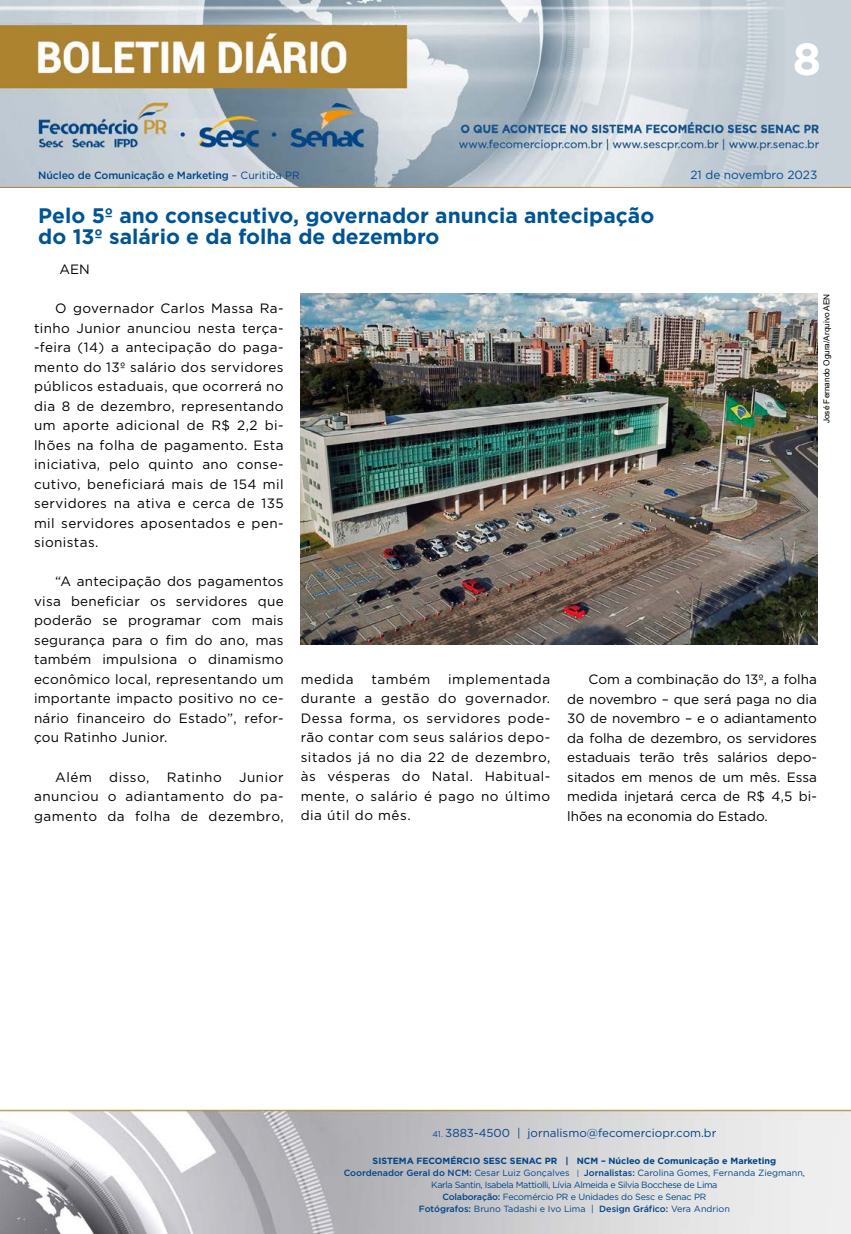
<style>
.page{position:relative;width:851px;height:1234px;background:#fff}
.page>*{position:absolute;margin:0;border:0;box-sizing:border-box;transform-origin:0 0}
.t1{font:700 45px "Gotham";color:#fff}
.t2{font:700 21px/21px "Gotham";color:#005493}
.t3{font:13.5px/19.5px "Gotham";letter-spacing:.03em;color:#000;text-align:justify}
.t4{font:11.85px "Gotham";color:#004a93}
.t5{font:11.55px "Gotham";color:#004587}
.t6{font:500 10.5px "Gotham";letter-spacing:-.01em;color:#004587}
.t7{font:9px/12px "Gotham";letter-spacing:-.02em;color:#004587;text-align:center}
.t8{font:8.25px "Arial";color:#000}
.s1{font-weight:400}
.s2{font-size:8.25px}
.s3{font-weight:700}
.s4{font-weight:500}
.s5{font-size:7.65px}
</style>
<div class="page">
<img style="left:0;top:0;width:850px;height:188px">
<img style="left:0;top:1109px;width:850px;height:124px">
<img style="left:300px;top:294px;width:517px;height:350px">
<h1 class="t1" style="left:792px;top:29px;width:30px">8</h1>
<p class="t6" style="left:38px;top:168px;width:263px">Núcleo de Comunicação e Marketing <span class="s1">– Curitiba PR</span></p>
<p class="t4" style="left:690px;top:167px;width:128px">21 de novembro 2023</p>
<h2 class="t2" style="left:38px;top:205px;width:617px">Pelo 5º ano consecutivo, governador anuncia antecipação do 13º salário e da folha de dezembro</h2>
<p class="t3" style="left:60px;top:259px;width:32px">AEN</p>
<p class="t3" style="left:34px;top:298px;width:251px;text-indent:21px">O governador Carlos Massa Ra&shy;tinho Junior anunciou nesta terça--feira (14) a antecipação do paga&shy;mento do 13º salário dos servidores públicos estaduais, que ocorrerá no dia 8 de dezembro, representando um aporte adicional de R$ 2,2 bi&shy;lhões na folha de pagamento. Esta iniciativa, pelo quinto ano conse&shy;cutivo, beneficiará mais de 154 mil servidores na ativa e cerca de 135 mil servidores aposentados e pen&shy;sionistas.</p>
<p class="t3" style="left:34px;top:571px;width:251px;text-indent:21px">“A antecipação dos pagamentos visa beneficiar os servidores que poderão se programar com mais segurança para o fim do ano, mas também impulsiona o dinamismo econômico local, representando um importante impacto positivo no ce&shy;nário financeiro do Estado”, refor&shy;çou Ratinho Junior.</p>
<p class="t3" style="left:55px;top:766px;width:38px">Além</p>
<p class="t3" style="left:109px;top:766px;width:42px">disso,</p>
<p class="t3" style="left:167px;top:766px;width:57px">Ratinho</p>
<p class="t8" style="left:820px;top:423px;width:131px;rotate:-90deg">José Fernando Ogura/Arquivo AEN</p>
<p class="t3" style="left:300px;top:669px;width:54px">medida</p>
<p class="t3" style="left:371px;top:669px;width:60px">também</p>
<p class="t3" style="left:300px;top:669px;width:251px;text-indent:147px">implementada durante a gestão do governador.<br>Dessa forma, os servidores pode&shy;rão contar com seus salários depo&shy;sitados já no dia 22 de dezembro, às vésperas do Natal. Habitual&shy;mente, o salário é pago no último dia útil do mês.</p>
<p class="t3" style="left:567px;top:669px;width:251px;text-indent:21px">Com a combinação do 13º, a folha de novembro – que será paga no dia 30 de novembro – e o adiantamento da folha de dezembro, os servidores estaduais terão três salários depo&shy;sitados em menos de um mês. Essa medida injetará cerca de R$ 4,5 bi&shy;lhões na economia do Estado.</p>
<p class="t3" style="left:34px;top:766px;width:251px;text-indent:205px">Junior anunciou o adiantamento do pa&shy;gamento da folha de dezembro,</p>
<p class="t5" style="left:432px;top:1125px;width:285px"><span class="s2">41.</span> 3883-4500 | jornalismo@fecomerciopr.com.br</p>
<p class="t7" style="left:343px;top:1154px;width:463px"><span class="s3">SISTEMA FECOMÉRCIO SESC SENAC PR | NCM – Núcleo de Comunicação e Marketing </span><span class="s4">Coordenador Geral do NCM:</span> Cesar Luiz Gonçalves <span class="s5">|</span> <span class="s4">Jornalistas:</span> Carolina Gomes, Fernanda Ziegmann, Karla Santin, Isabela Mattiolli, Lívia Almeida e Silvia Bocchese de Lima<br><span class="s4">Colaboração:</span> Fecomércio PR e Unidades do Sesc e Senac PR<br><span class="s4">Fotógrafos:</span> Bruno Tadashi e Ivo Lima | <span class="s4">Design Gráfico:</span> Vera Andrion</p>
</div>
